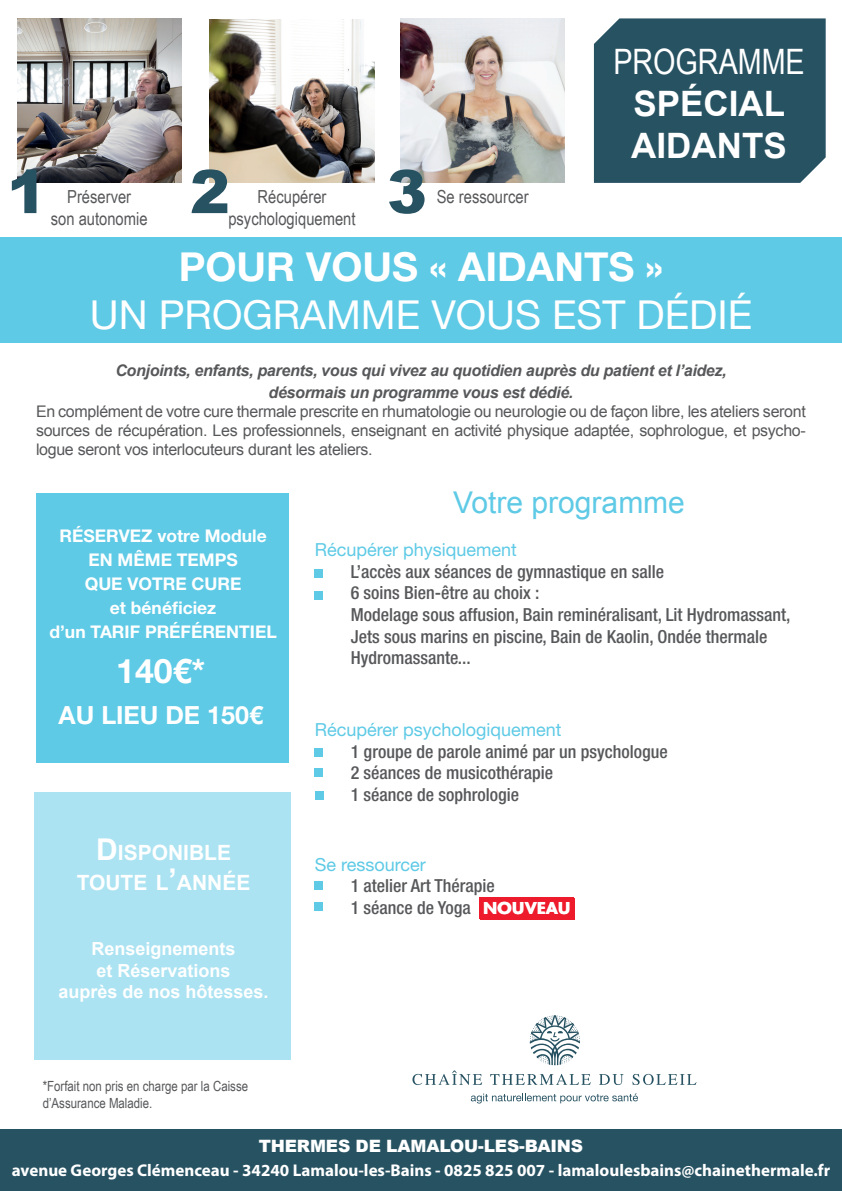
<style>
.page{position:relative;width:842px;height:1191px;background:#fff}
.page>*{position:absolute;margin:0;border:0;box-sizing:border-box;transform-origin:0 0}
.t1{font:900 60px "Arial";color:#275262}
.t2{font:40px "Helvetica Neue LT Std";color:#fff}
.t3{font:700 40px "Helvetica Neue LT Std";color:#fff}
.t4{font:700 35px/42px "Arial";color:#fff}
.t5{font:35px "Arial Narrow";color:#fff}
.t6{font:700 33.8px "Helvetica Neue LT Std";color:#fff}
.t7{font:30px "Arial";color:#5ecae6}
.t8{font:700 25.1px "Helvetica Neue LT Std";color:#fff}
.t9{font:700 21px/30px "Arial";color:#fff;text-align:center}
.t10{font:500 condensed 18px/21.6px "Helvetica Neue LT Std";color:#57585a}
.t11{font:18px "Helvetica Neue LT Std";color:#5ecae6}
.t12{font:18px/21.6px "Arial Narrow";color:#57585a;text-align:center}
.t13{font:700 18px/21.6px "Arial";color:#fff;text-align:center}
.t14{font:800 18px "Futura PT";color:#fff}
.t15{font:700 17.5px/24px "Helvetica Neue LT Std";color:#fff;text-align:center}
.t16{font:700 17px "Myriad Pro";color:#fff}
.t17{font:900 17px "Arial";letter-spacing:-.01em;color:#fff}
.t18{font:16px/19.2px "Arial";letter-spacing:-.02em;color:#57585a;text-align:justify}
.t19{font:italic 700 16px/21.6px "Arial";letter-spacing:-.02em;color:#57585a;text-align:center}
.t20{font:14px/16.8px "Arial Narrow";color:#57585a}
.s1{font-size:30px}
</style>
<div class="page">
<div style="left:35px;top:792px;width:256px;height:267px;background:#abe3f2"></div>
<img style="left:17px;top:18px;width:164px;height:165px">
<div style="left:0;top:1129px;width:842px;height:62px;background:#275262"></div>
<div style="left:594px;top:18px;width:232px;height:165px;background:#275262"></div>
<svg style="left:412px;top:1070px;width:70px;height:15px"></svg>
<svg style="left:490px;top:1074px;width:101px;height:10px"></svg>
<svg style="left:599px;top:1074px;width:25px;height:11px"></svg>
<svg style="left:632px;top:1073px;width:64px;height:12px"></svg>
<svg style="left:471px;top:1093px;width:167px;height:10px"></svg>
<svg style="left:530px;top:1015px;width:50px;height:50px"></svg>
<div style="left:36px;top:493px;width:253px;height:269px;background:#5ecae6"></div>
<img style="left:400px;top:18px;width:165px;height:165px">
<img style="left:210px;top:19px;width:164px;height:164px">
<div style="left:0;top:237px;width:842px;height:106px;background:#5ecae6"></div>
<div style="left:315px;top:902px;width:8px;height:9px;background:#5ecae6"></div>
<div style="left:315px;top:881px;width:8px;height:8px;background:#5ecae6"></div>
<div style="left:315px;top:748px;width:8px;height:8px;background:#5ecae6"></div>
<div style="left:315px;top:768px;width:8px;height:9px;background:#5ecae6"></div>
<div style="left:315px;top:791px;width:8px;height:8px;background:#5ecae6"></div>
<div style="left:315px;top:591px;width:8px;height:9px;background:#5ecae6"></div>
<div style="left:315px;top:569px;width:8px;height:8px;background:#5ecae6"></div>
<div style="left:480px;top:898px;width:95px;height:21px;background:#ee1b2c"></div>
<div style="left:479px;top:897px;width:95px;height:21px;background:#ee1b2c"></div>
<h1 class="t1" style="left:7px;top:148px;width:42px">1</h1>
<h1 class="t1" style="left:190px;top:148px;width:42px">2</h1>
<h1 class="t1" style="left:387px;top:148px;width:42px">3</h1>
<p class="t12" style="left:51px;top:185px;width:98px">Préserver<br>son autonomie</p>
<p class="t12" style="left:228px;top:185px;width:129px">Récupérer psychologiquement</p>
<p class="t12" style="left:437px;top:185px;width:93px">Se ressourcer</p>
<h3 class="t5" style="left:613px;top:36px;width:193px">PROGRAMME</h3>
<h3 class="t4" style="left:631px;top:83px;width:157px">SPÉCIAL<br>AIDANTS</h3>
<h2 class="t3" style="left:179px;top:242px;width:486px">POUR VOUS « AIDANTS »</h2>
<h2 class="t2" style="left:90px;top:291px;width:664px">UN PROGRAMME VOUS EST DÉDIÉ</h2>
<p class="t19" style="left:115px;top:360px;width:613px">Conjoints, enfants, parents, vous qui vivez au quotidien auprès du patient et l’aidez, désormais un programme vous est dédié.</p>
<p class="t18" style="left:36px;top:402px;width:771px">En complément de votre cure thermale prescrite en rhumatologie ou neurologie ou de façon libre, les ateliers seront sources de récupération. Les professionnels, enseignant en activité physique adaptée, sophrologue, et psycho&shy;logue seront vos interlocuteurs durant les ateliers.</p>
<p class="t15" style="left:49px;top:524px;width:229px">RÉSERVEZ votre Module<br>EN MÊME TEMPS<br>QUE VOTRE CURE<br>et bénéficiez<br>d’un TARIF PRÉFÉRENTIEL</p>
<h3 class="t6" style="left:116px;top:650px;width:90px">140€*</h3>
<h3 class="t8" style="left:59px;top:699px;width:206px">AU LIEU DE 150€</h3>
<p class="t9" style="left:77px;top:838px;width:175px"><span class="s1">D</span>ISPONIBLE<br>TOUTE L<span class="s1">’</span>ANNÉE</p>
<p class="t13" style="left:59px;top:938px;width:212px">Renseignements<br>et Réservations<br>auprès de nos hôtesses.</p>
<p class="t20" style="left:43px;top:1077px;width:207px">*Forfait non pris en charge par la Caisse d’Assurance Maladie.</p>
<h3 class="t7" style="left:453px;top:483px;width:233px">Votre programme</h3>
<p class="t11" style="left:315px;top:539px;width:204px">Récupérer physiquement</p>
<p class="t10" style="left:351px;top:560px;width:441px">L’accès aux séances de gymnastique en salle<br>6 soins Bien-être au choix :<br>Modelage sous affusion, Bain reminéralisant, Lit Hydromassant, Jets sous marins en piscine, Bain de Kaolin, Ondée thermale Hydromassante...</p>
<p class="t11" style="left:315px;top:719px;width:248px">Récupérer psychologiquement</p>
<p class="t10" style="left:351px;top:740px;width:319px">1 groupe de parole animé par un psychologue<br>2 séances de musicothérapie<br>1 séance de sophrologie</p>
<p class="t11" style="left:315px;top:853px;width:113px">Se ressourcer</p>
<p class="t10" style="left:351px;top:875px;width:146px">1 atelier Art Thérapie<br>1 séance de Yoga</p>
<p class="t14" style="left:483px;top:897px;width:89px">NOUVEAU</p>
<p class="t17" style="left:259px;top:1133px;width:326px">THERMES DE LAMALOU-LES-BAINS</p>
<p class="t16" style="left:12px;top:1159px;width:820px">avenue Georges Clémenceau - 34240 Lamalou-les-Bains - 0825 825 007 - lamaloulesbains@chainethermale.fr</p>
</div>
